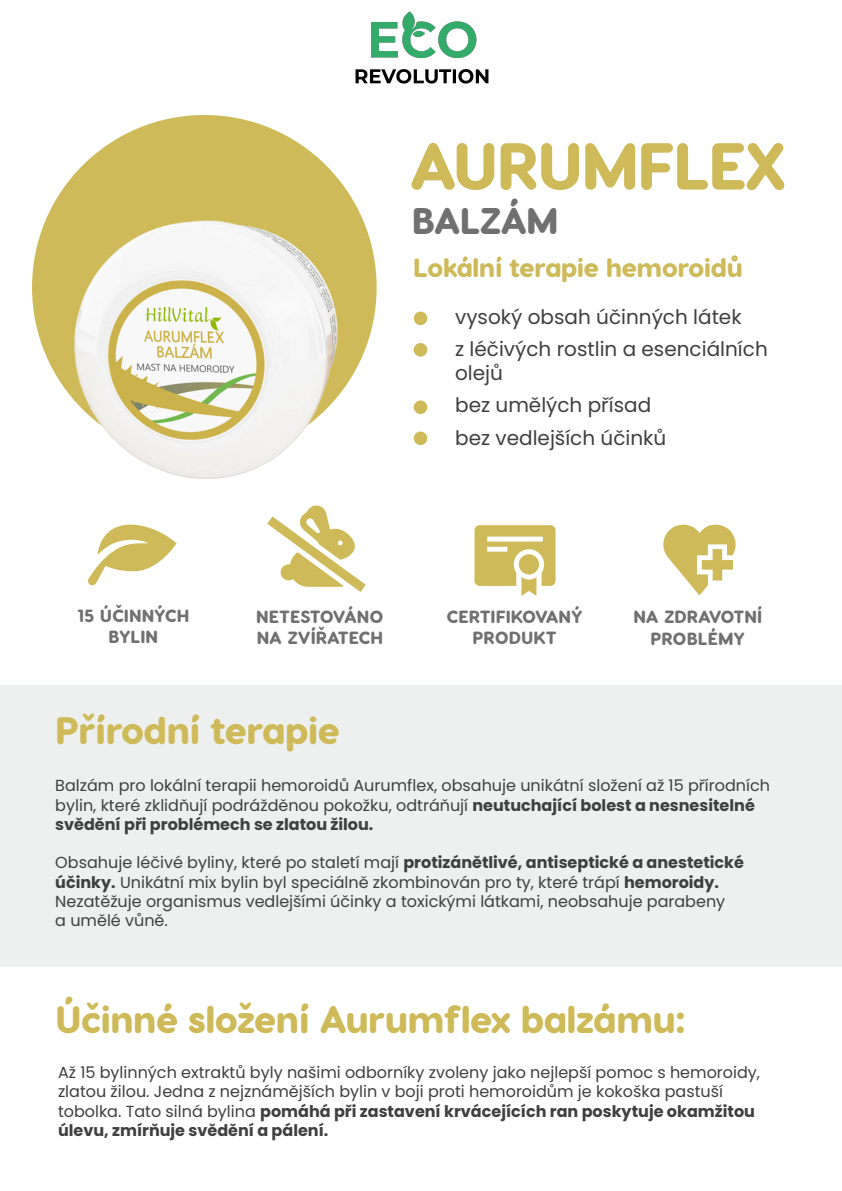
<style>
.page{position:relative;width:842px;height:1191px;background:#fff}
.page>*{position:absolute;margin:0;border:0;box-sizing:border-box;transform-origin:0 0}
.t1{font:800 66.2px "Visby Round CF";letter-spacing:-.03em;color:#ceba59}
.t2{font:800 38.2px "Visby Round CF";letter-spacing:-.03em;color:#ceba59}
.t3{font:800 37.2px "Visby Round CF";letter-spacing:-.03em;color:#707070}
.t4{font:800 26.4px "Visby Round CF";letter-spacing:-.03em;color:#ceba59}
.t5{font:20px/32px "Poppins";color:#3f3f3f}
.t6{font:800 17.6px/21.2px "Visby Round CF";color:#707070;text-align:center}
.t7{font:16px/19.2px "Poppins";color:#3f3f3f}
.s1{font-weight:700}
</style>
<div class="page">
<div style="left:32px;top:115px;width:345px;height:345px;background:#ceba59;border-radius:50%"></div>
<img style="left:35px;top:180px;width:340px;height:299px">
<div style="left:0;top:685px;width:842px;height:281px;background:#eef0f0"></div>
<div style="left:414px;top:311px;width:13px;height:14px;background:#ceba59;border-radius:50%"></div>
<svg style="left:88px;top:524px;width:89px;height:61px"></svg>
<svg style="left:267px;top:505px;width:99px;height:87px"></svg>
<svg style="left:474px;top:525px;width:81px;height:71px"></svg>
<svg style="left:663px;top:524px;width:73px;height:71px"></svg>
<div style="left:414px;top:343px;width:13px;height:13px;background:#ceba59;border-radius:50%"></div>
<div style="left:414px;top:400px;width:13px;height:14px;background:#ceba59;border-radius:50%"></div>
<div style="left:414px;top:431px;width:13px;height:14px;background:#ceba59;border-radius:50%"></div>
<img style="left:355px;top:11px;width:134px;height:73px">
<h1 class="t1" style="left:409px;top:123px;width:380px">AURUMFLEX</h1>
<h3 class="t3" style="left:412px;top:197px;width:148px">BALZÁM</h3>
<h3 class="t4" style="left:413px;top:251px;width:331px">Lokální terapie hemoroidů</h3>
<p class="t5" style="left:455px;top:301px;width:314px">vysoký obsah účinných látek<br>z léčivých rostlin a esenciálních</p>
<p class="t5" style="left:455px;top:357px;width:213px">olejů<br>bez umělých přísad bez vedlejších účinků</p>
<p class="t6" style="left:77px;top:604px;width:114px">15 ÚČINNÝCH<br>BYLIN</p>
<p class="t6" style="left:447px;top:606px;width:138px">CERTIFIKOVANÝ<br>PRODUKT</p>
<p class="t6" style="left:633px;top:606px;width:130px">NA ZDRAVOTNÍ<br>PROBLÉMY</p>
<p class="t6" style="left:256px;top:606px;width:129px;text-align:left">NETESTOVÁNO<br>NA ZVÍŘATECH</p>
<h2 class="t2" style="left:55px;top:706px;width:286px">Přírodní terapie</h2>
<p class="t7" style="left:55px;top:776px;width:716px">Balzám pro lokální terapii hemoroidů Aurumflex, obsahuje unikátní složení až 15 přírodních bylin, které zklidňují podrážděnou pokožku, odtráňují <span class="s1">neutuchající bolest a nesnesitelné svědění při problémech se zlatou žilou.</span></p>
<p class="t7" style="left:55px;top:853px;width:690px">Obsahuje léčivé byliny, které po staletí mají <span class="s1">protizánětlivé, antiseptické a anestetické účinky.</span> Unikátní mix bylin byl speciálně zkombinován pro ty, které trápí <span class="s1">hemoroidy.<br></span>Nezatěžuje organismus vedlejšími účinky a toxickými látkami, neobsahuje parabeny<br>a umělé vůně.</p>
<h2 class="t2" style="left:55px;top:995px;width:632px">Účinné složení Aurumflex balzámu:</h2>
<p class="t7" style="left:58px;top:1063px;width:703px">Až 15 bylinných extraktů byly našimi odborníky zvoleny jako nejlepší pomoc s hemoroidy, zlatou žilou. Jedna z nejznámějších bylin v boji proti hemoroidům je kokoška pastuší tobolka. Tato silná bylina <span class="s1">pomáhá při zastavení krvácejících ran poskytuje okamžitou úlevu, zmírňuje svědění a pálení.</span></p>
</div>
